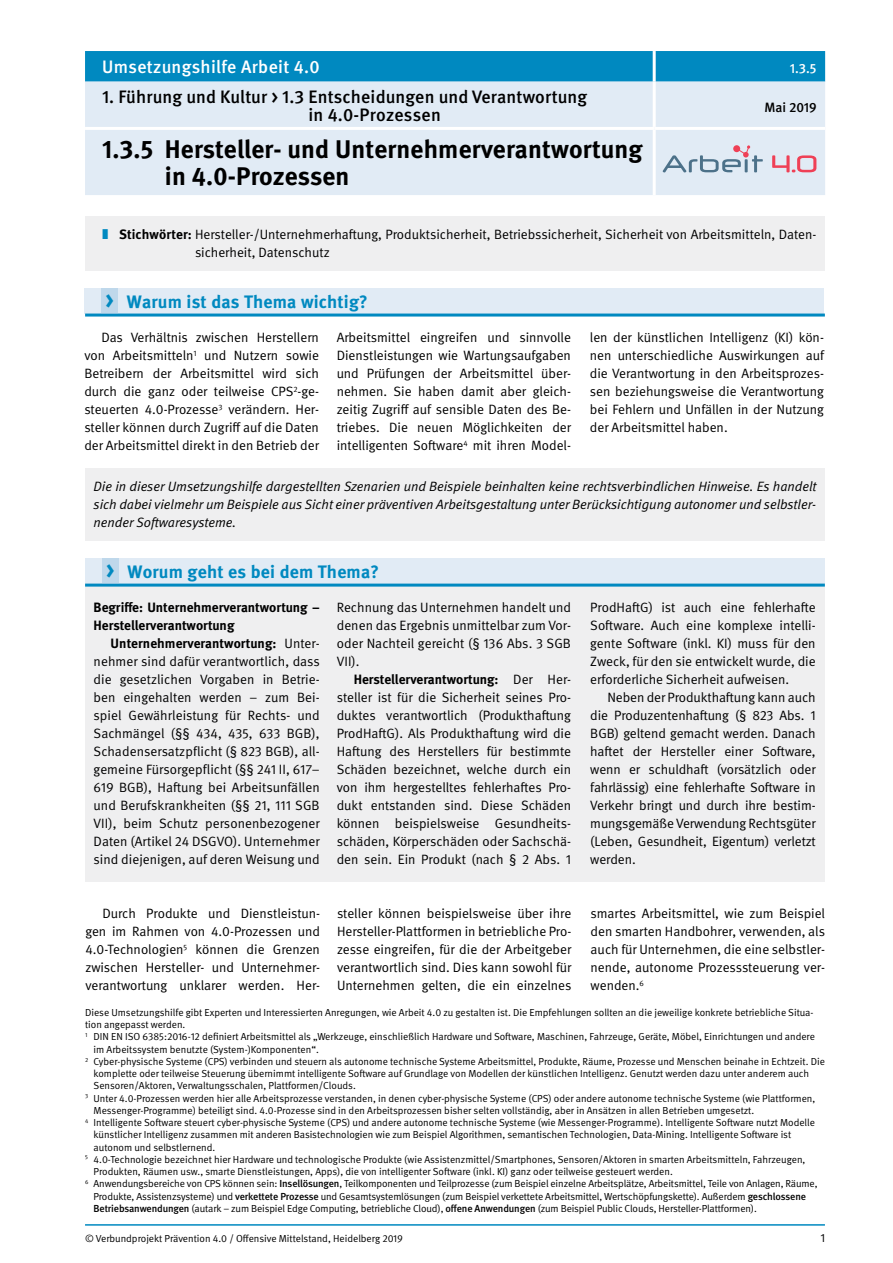
<style>
.page{position:relative;width:893px;height:1263px;background:#fff}
.page>*{position:absolute;margin:0;border:0;box-sizing:border-box;transform-origin:0 0}
.H3_Sub_Titel{font:700 25.5px/27px "DGUV Meta";letter-spacing:.01em;color:#000}
.H3_Tarbe_1__SubTitel{font:500 18px/18px "DGUV Meta";letter-spacing:.01em;color:#000}
.t1{font:700 18px "DGUV Meta";letter-spacing:.01em;color:#0089c0}
.H3_Tarbe{font:500 18px "DGUV Meta";letter-spacing:.02em;color:#fff}
.P_Fließtext__Einzug{font:13.5px/18px "DGUV Meta";color:#000;text-align:justify}
.P_Fließtext__ohne_Ei{font:italic 13.5px/18px "DGUV Meta";color:#000;text-align:justify}
.P_Fließtext__ohne_Ei-2{font:700 13.5px/18px "DGUV Meta";color:#000}
.H3_2_Stand{font:500 13.5px "DGUV Meta";color:#000}
.H3_1_Stand{font:500 13.5px "DGUV Meta";color:#fff}
.t2{font:12px "DGUV Meta";color:#000}
._02_Quellen_2_Zeiche{font:10.2px/12.3px "DGUV Meta";color:#000}
._02_Quellen{font:10.2px/12.3px "DGUV Meta";color:#000}
.s1{font-weight:700}
.s2{font-size:28.5px}
.s3{font-weight:500}
</style>
<div class="page">
<hr style="left:85px;top:1224px;width:740px;height:2px;background:#0089c0">
<div style="left:85px;top:216px;width:740px;height:54px;background:#efeff0"></div>
<div style="left:85px;top:51px;width:740px;height:31px;background:#0089c0"></div>
<div style="left:85px;top:82px;width:740px;height:113px;background:#e1ebf5"></div>
<hr style="left:85px;top:127px;width:569px;height:3px;background:#fff">
<hr style="left:654px;top:127px;width:171px;height:3px;background:#fff">
<hr style="left:653px;top:51px;width:3px;height:31px;background:#fff">
<hr style="left:653px;top:82px;width:3px;height:45px;background:#fff">
<hr style="left:653px;top:130px;width:3px;height:65px;background:#fff">
<svg style="left:772px;top:155px;width:44px;height:17px"></svg>
<svg style="left:663px;top:145px;width:100px;height:27px;background:#c3cdda"></svg>
<div style="left:84px;top:288px;width:740px;height:26px;background:#e1ebf5"></div>
<hr style="left:85px;top:314px;width:740px;height:3px;background:#0089c0">
<div style="left:101px;top:288px;width:16px;height:26px;background:#bfd8eb"></div>
<div style="left:85px;top:586px;width:740px;height:296px;background:#efeff0"></div>
<div style="left:85px;top:558px;width:740px;height:26px;background:#e1ebf5"></div>
<hr style="left:85px;top:584px;width:740px;height:3px;background:#0089c0">
<div style="left:102px;top:558px;width:16px;height:26px;background:#bfd8eb"></div>
<div style="left:85px;top:468px;width:740px;height:72px;background:#efeff0"></div>
<h2 class="H3_Tarbe" style="left:102px;top:56px;width:219px">Umsetzungshilfe Arbeit 4.0</h2>
<h2 class="H3_1_Stand" style="left:790px;top:60px;width:28px">1.3.5</h2>
<h2 class="H3_Tarbe_1__SubTitel" style="left:309px;top:88px;width:280px;text-indent:-206px">1. Führung und Kultur &gt; 1.3 Entscheidungen und Verantwortung in 4.0-Prozessen</h2>
<h2 class="H3_2_Stand" style="left:765px;top:99px;width:54px">Mai 2019</h2>
<h2 class="H3_Sub_Titel" style="left:165px;top:136px;width:479px;text-indent:-63px">1.3.5 Hersteller- und Unternehmerverantwortung in 4.0-Prozessen</h2>
<p class="P_Fließtext__Einzug" style="left:195px;top:226px;width:623px;text-indent:-76px"><span class="s1">Stichwörter:</span> Hersteller-/Unternehmerhaftung, Produktsicherheit, Betriebssicherheit, Sicherheit von Arbeitsmitteln, Daten&shy;sicherheit, Datenschutz</p>
<p class="t1" style="left:106px;top:291px;width:264px"><span class="s2">›</span> Warum ist das Thema wichtig?</p>
<p class="P_Fließtext__Einzug" style="left:84px;top:329px;width:236px;text-indent:17px">Das Verhältnis zwischen Herstellern von Arbeitsmitteln<sup>1</sup> und Nutzern sowie Betreibern der Arbeitsmittel wird sich durch die ganz oder teilweise CPS<sup>2</sup>-ge&shy;steuerten 4.0-Prozesse<sup>3</sup> verändern. Her&shy;steller können durch Zugriff auf die Daten der Arbeitsmittel direkt in den Betrieb der</p>
<p class="P_Fließtext__Einzug" style="left:337px;top:329px;width:236px">Arbeitsmittel eingreifen und sinnvolle Dienstleistungen wie Wartungsaufgaben und Prüfungen der Arbeitsmittel über&shy;nehmen. Sie haben damit aber gleich&shy;zeitig Zugriff auf sensible Daten des Be&shy;triebes. Die neuen Möglichkeiten der intelligenten Software<sup>4</sup> mit ihren Model-</p>
<p class="P_Fließtext__Einzug" style="left:590px;top:329px;width:236px">len der künstlichen Intelligenz (KI) kön&shy;nen unterschiedliche Auswirkungen auf die Verantwortung in den Arbeitsprozes&shy;sen beziehungsweise die Verantwortung bei Fehlern und Unfällen in der Nutzung der Arbeitsmittel haben.</p>
<h2 class="P_Fließtext__ohne_Ei" style="left:94px;top:478px;width:724px">Die in dieser Umsetzungshilfe dargestellten Szenarien und Beispiele beinhalten keine rechtsverbindlichen Hinweise. Es handelt sich dabei vielmehr um Beispiele aus Sicht einer präventiven Arbeitsgestaltung unter Berücksichtigung autonomer und selbstler&shy;nender Softwaresysteme.</h2>
<p class="t1" style="left:106px;top:561px;width:274px"><span class="s2">›</span> Worum geht es bei dem Thema?</p>
<h2 class="P_Fließtext__ohne_Ei-2" style="left:94px;top:599px;width:228px">Begriffe: Unternehmerverantwortung –<br>Herstellerverantwortung</h2>
<p class="P_Fließtext__Einzug" style="left:94px;top:635px;width:228px;text-indent:17px"><span class="s1">Unternehmerverantwortung:</span> Unter&shy;nehmer sind dafür verantwortlich, dass die gesetzlichen Vorgaben in Betrie&shy;ben eingehalten werden – zum Bei&shy;spiel Gewährleistung für Rechts- und Sachmängel (§§ 434, 435, 633 BGB), Schadensersatzpflicht (§ 823 BGB), all&shy;gemeine Fürsorgepflicht (§§ 241 II, 617– 619 BGB), Haftung bei Arbeitsunfällen und Berufskrankheiten (§§ 21, 111 SGB VII), beim Schutz personenbezogener Daten (Artikel 24 DSGVO). Unternehmer sind diejenigen, auf deren Weisung und</p>
<p class="P_Fließtext__Einzug" style="left:337px;top:599px;width:236px">Rechnung das Unternehmen handelt und denen das Ergebnis unmittelbar zum Vor&shy;oder Nachteil gereicht (§ 136 Abs. 3 SGB VII).</p>
<p class="P_Fließtext__Einzug" style="left:337px;top:671px;width:236px;text-indent:17px"><span class="s1">Herstellerverantwortung:</span> Der Her&shy;steller ist für die Sicherheit seines Pro&shy;duktes verantwortlich (Produkthaftung ProdHaftG). Als Produkthaftung wird die Haftung des Herstellers für bestimmte Schäden bezeichnet, welche durch ein von ihm hergestelltes fehlerhaftes Pro&shy;dukt entstanden sind. Diese Schäden können beispielsweise Gesundheits&shy;schäden, Körperschäden oder Sachschä&shy;den sein. Ein Produkt (nach § 2 Abs. 1</p>
<p class="P_Fließtext__Einzug" style="left:590px;top:599px;width:227px">ProdHaftG) ist auch eine fehlerhafte Software. Auch eine komplexe intelli&shy;gente Software (inkl. KI) muss für den Zweck, für den sie entwickelt wurde, die erforderliche Sicherheit aufweisen.</p>
<p class="P_Fließtext__Einzug" style="left:590px;top:689px;width:227px;text-indent:17px">Neben der Produkthaftung kann auch die Produzentenhaftung (§ 823 Abs. 1<br>BGB) geltend gemacht werden. Danach haftet der Hersteller einer Software, wenn er schuldhaft (vorsätzlich oder fahrlässig) eine fehlerhafte Software in Verkehr bringt und durch ihre bestim&shy;mungsgemäße Verwendung Rechtsgüter (Leben, Gesundheit, Eigentum) verletzt werden.</p>
<p class="P_Fließtext__Einzug" style="left:337px;top:905px;width:236px">steller können beispielsweise über ihre Hersteller-Plattformen in betriebliche Pro&shy;zesse eingreifen, für die der Arbeitgeber verantwortlich sind. Dies kann sowohl für Unternehmen gelten, die ein einzelnes</p>
<p class="P_Fließtext__Einzug" style="left:591px;top:905px;width:236px">smartes Arbeitsmittel, wie zum Beispiel den smarten Handbohrer, verwenden, als auch für Unternehmen, die eine selbstler&shy;nende, autonome Prozesssteuerung ver&shy;wenden.<sup>6</sup></p>
<h2 class="_02_Quellen" style="left:85px;top:1006px;width:730px">Diese Umsetzungshilfe gibt Experten und Interessierten Anregungen, wie Arbeit 4.0 zu gestalten ist. Die Empfehlungen sollten an die jeweilige konkrete betriebliche Situa&shy;tion angepasst werden.</h2>
<p class="_02_Quellen_2_Zeiche" style="left:94px;top:1031px;width:723px;text-indent:-9px"><sup>1</sup> DIN EN ISO 6385:2016-12 definiert Arbeitsmittel als „Werkzeuge, einschließlich Hardware und Software, Maschinen, Fahrzeuge, Geräte, Möbel, Einrichtungen und andere im Arbeitssystem benutzte (System-)Komponenten“.</p>
<p class="_02_Quellen_2_Zeiche" style="left:94px;top:1055px;width:733px;text-indent:-9px"><sup>2</sup> Cyber-physische Systeme (CPS) verbinden und steuern als autonome technische Systeme Arbeitsmittel, Produkte, Räume, Prozesse und Menschen beinahe in Echtzeit. Die komplette oder teilweise Steuerung übernimmt intelligente Software auf Grundlage von Modellen der künstlichen Intelligenz. Genutzt werden dazu unter anderem auch<br>Sensoren/Aktoren, Verwaltungsschalen, Plattformen/Clouds.</p>
<p class="_02_Quellen_2_Zeiche" style="left:94px;top:1092px;width:723px;text-indent:-9px"><sup>3</sup> Unter 4.0-Prozessen werden hier alle Arbeitsprozesse verstanden, in denen cyber-physische Systeme (CPS) oder andere autonome technische Systeme (wie Plattformen,<br>Messenger-Programme) beteiligt sind. 4.0-Prozesse sind in den Arbeitsprozessen bisher selten vollständig, aber in Ansätzen in allen Betrieben umgesetzt.</p>
<p class="_02_Quellen_2_Zeiche" style="left:94px;top:1117px;width:723px;text-indent:-9px"><sup>4</sup> Intelligente Software steuert cyber-physische Systeme (CPS) und andere autonome technische Systeme (wie Messenger-Programme). Intelligente Software nutzt Modelle künstlicher Intelligenz zusammen mit anderen Basistechnologien wie zum Beispiel Algorithmen, semantischen Technologien, Data-Mining. Intelligente Software ist autonom und selbstlernend.</p>
<p class="_02_Quellen_2_Zeiche" style="left:94px;top:1153px;width:713px;text-indent:-9px"><sup>5</sup> 4.0-Technologie bezeichnet hier Hardware und technologische Produkte (wie Assistenzmittel/Smartphones, Sensoren/Aktoren in smarten Arbeitsmitteln, Fahrzeugen,<br>Produkten, Räumen usw., smarte Dienstleistungen, Apps), die von intelligenter Software (inkl. KI) ganz oder teilweise gesteuert werden.</p>
<p class="_02_Quellen_2_Zeiche" style="left:94px;top:1178px;width:725px;text-indent:-9px"><sup>6</sup> Anwendungsbereiche von CPS können sein: <span class="s3">Insellösungen</span>, Teilkomponenten und Teilprozesse (zum Beispiel einzelne Arbeitsplätze, Arbeitsmittel, Teile von Anlagen, Räume,<br>Produkte, Assistenzsysteme) und <span class="s3">verkettete Prozesse</span> und Gesamtsystemlösungen (zum Beispiel verkettete Arbeitsmittel, Wertschöpfungskette). Außerdem <span class="s3">geschlossene<br>Betriebsanwendungen</span> (autark – zum Beispiel Edge Computing, betriebliche Cloud), <span class="s3">offene Anwendungen</span> (zum Beispiel Public Clouds, Hersteller-Plattformen).</p>
<p class="_02_Quellen_2_Zeiche" style="left:85px;top:1233px;width:319px">© Verbundprojekt Prävention 4.0 / Offensive Mittelstand, Heidelberg 2019</p>
<p class="t2" style="left:820px;top:1231px;width:6px">1</p>
<p class="P_Fließtext__Einzug" style="left:85px;top:905px;width:236px;text-indent:17px">Durch Produkte und Dienstleistun&shy;gen im Rahmen von 4.0-Prozessen und 4.0-Technologien<sup>5</sup> können die Grenzen zwischen Hersteller- und Unternehmer&shy;verantwortung unklarer werden. Her-</p>
</div>
